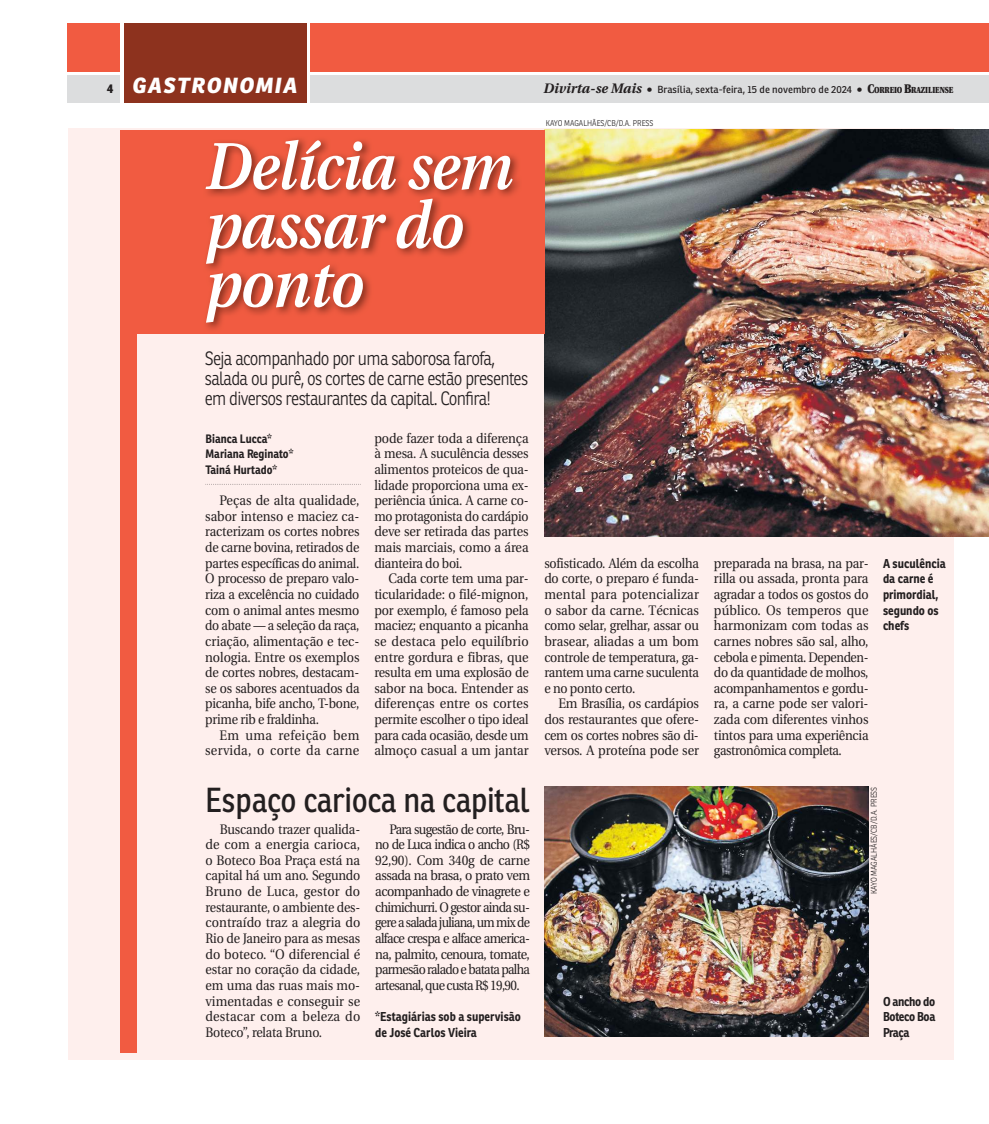
<style>
.page{position:relative;width:989px;height:1124px;background:#fff}
.page>*{position:absolute;margin:0;border:0;box-sizing:border-box;transform-origin:0 0}
.t1{font:italic 600 66.25px/58.8px "Utopia";letter-spacing:-.01em;color:#fff;scale:.9 1}
.t2{font:33.75px "Ronnia";letter-spacing:-.015em;color:#231f20;scale:.9 1}
.t3{font:italic 800 21.25px "Ronnia";letter-spacing:.075em;color:#fff}
.t4{font:300 18.75px/20px "Ronnia";letter-spacing:-.04em;color:#231f20;scale:.9 1}
.t5{font:13.75px/15.6px "Utopia";letter-spacing:-.02em;color:#231f20;text-align:justify;scale:.91 1}
.t6{font:13.75px/15.6px "Utopia";letter-spacing:-.02em;color:#231f20;text-align:justify;scale:.92 1}
.t7{font:13.75px/15.6px "Utopia";letter-spacing:-.02em;color:#231f20;text-align:justify;scale:.9 1}
.t8{font:13.75px/15.6px "Utopia";letter-spacing:.025em;color:#231f20;text-align:right;scale:.92 1}
.t9{font:700 12.5px/15.6px "Ronnia";color:#231f20;scale:.9 1}
.t10{font:700 11.88px/15.6px "Ronnia";color:#231f20;scale:.9 1}
.t11{font:10px "Ronnia";letter-spacing:.005em;color:#231f20}
.t12{font:300 8.12px "Ronnia";color:#231f20;scale:.9 1}
.s1{font-style:normal;font-size:12.5px;color:#231f20}
.s2{font-family:"Utopia";font-weight:700;font-style:italic;font-size:13.75px}
.s3{font-family:"Utopia";font-weight:900;font-size:12.5px}
.s4{font-family:"Utopia";font-weight:900;font-size:8.75px}
</style>
<div class="page">
<div style="left:68px;top:75px;width:920px;height:28px;background:#dcddde"></div>
<div style="left:68px;top:23px;width:920px;height:49px;background:#f15b41"></div>
<div style="left:121px;top:23px;width:189px;height:81px;background:linear-gradient(to bottom,#fff,#fff)"></div>
<div style="left:124px;top:23px;width:182px;height:80px;background:#8d321e"></div>
<div style="left:68px;top:128px;width:885px;height:931px;background:#feefed"></div>
<img style="left:544px;top:130px;width:445px;height:406px">
<svg style="left:205px;top:484px;width:154px;height:1px"></svg>
<img style="left:544px;top:786px;width:324px;height:250px">
<div style="left:133px;top:130px;width:411px;height:203px;background:#f15b41"></div>
<div style="left:120px;top:130px;width:17px;height:922px;background:#f15b41"></div>
<img style="left:206px;top:138px;width:313px;height:192px">
<h3 class="t3" style="left:107px;top:77px;width:192px"><span class="s1">4</span> GASTRONOMIA</h3>
<p class="t11" style="left:543px;top:85px;width:411px"><span class="s2">Divirta-se Mais</span> <span class="s3">•</span> Brasília, sexta-feira, 15 de novembro de 2024 <span class="s3">• C</span><span class="s4">ORREIO</span> <span class="s3">B</span><span class="s4">RAZILIENSE</span></p>
<h1 class="t1" style="left:205px;top:143px;width:343px">Delícia sem passar do ponto</h1>
<h3 class="t4" style="left:205px;top:349px;width:361px">Seja acompanhado por uma saborosa farofa, salada ou purê, os cortes de carne estão presentes em diversos restaurantes da capital. Confira!</h3>
<p class="t10" style="left:205px;top:431px;width:99px">Bianca Lucca*<br>Mariana Reginato*<br>Tainá Hurtado*</p>
<p class="t6" style="left:205px;top:494px;width:169px;text-indent:14px">Peças de alta qualidade, sabor intenso e maciez ca&shy;racterizam os cortes nobres de carne bovina, retirados de partes específicas do animal.<br>O processo de preparo valo&shy;riza a excelência no cuidado com o animal antes mesmo do abate — a seleção da raça, criação, alimentação e tec&shy;nologia. Entre os exemplos de cortes nobres, destacam&shy;se os sabores acentuados da picanha, bife ancho, T-bone, prime rib e fraldinha.</p>
<p class="t8" style="left:205px;top:728px;width:169px">Em uma refeição bem servida, o corte da carne</p>
<p class="t5" style="left:374px;top:431px;width:171px">pode fazer toda a diferença à mesa. A suculência desses alimentos proteicos de qua&shy;lidade proporciona uma ex&shy;periência única. A carne co&shy;mo protagonista do cardápio deve ser retirada das partes mais marciais, como a área dianteira do boi.</p>
<p class="t5" style="left:374px;top:572px;width:171px;text-indent:14px">Cada corte tem uma par&shy;ticularidade: o filé-mignon, por exemplo, é famoso pela maciez; enquanto a picanha se destaca pelo equilíbrio entre gordura e fibras, que resulta em uma explosão de sabor na boca. Entender as diferenças entre os cortes permite escolher o tipo ideal para cada ocasião, desde um almoço casual a um jantar</p>
<h2 class="t2" style="left:205px;top:785px;width:362px">Espaço carioca na capital</h2>
<p class="t5" style="left:205px;top:822px;width:172px;text-indent:14px">Buscando trazer qualida&shy;de com a energia carioca, o Boteco Boa Praça está na capital há um ano. Segundo Bruno de Luca, gestor do restaurante, o ambiente des&shy;contraído traz a alegria do Rio de Janeiro para as mesas do boteco. “O diferencial é estar no coração da cidade, em uma das ruas mais mo&shy;vimentadas e conseguir se destacar com a beleza do Boteco”, relata Bruno.</p>
<p class="t7" style="left:375px;top:822px;width:173px;text-indent:14px">Para sugestão de corte, Bru&shy;no de Luca indica o ancho (R$ 92,90). Com 340g de carne assada na brasa, o prato vem acompanhado de vinagrete e chimichurri. O gestor ainda su&shy;gere a salada juliana, um mix de alface crespa e alface america&shy;na, palmito, cenoura, tomate, parmesão ralado e batata palha artesanal, que custa R$ 19,90.</p>
<p class="t9" style="left:375px;top:1009px;width:163px">*Estagiárias sob a supervisão de José Carlos Vieira</p>
<p class="t12" style="left:546px;top:119px;width:121px">KAYO MAGALHÃES/CB/D.A. PRESS</p>
<p class="t7" style="left:544px;top:556px;width:173px">sofisticado. Além da escolha do corte, o preparo é funda&shy;mental para potencializar o sabor da carne. Técnicas como selar, grelhar, assar ou brasear, aliadas a um bom controle de temperatura, ga&shy;rantem uma carne suculenta e no ponto certo.</p>
<p class="t6" style="left:544px;top:697px;width:169px;text-indent:14px">Em Brasília, os cardápios dos restaurantes que ofere&shy;cem os cortes nobres são di&shy;versos. A proteína pode ser</p>
<p class="t6" style="left:714px;top:556px;width:170px">preparada na brasa, na par&shy;rilla ou assada, pronta para agradar a todos os gostos do público. Os temperos que harmonizam com todas as carnes nobres são sal, alho, cebola e pimenta. Dependen&shy;do da quantidade de molhos, acompanhamentos e gordu&shy;ra, a carne pode ser valori&shy;zada com diferentes vinhos tintos para uma experiência gastronômica completa.</p>
<p class="t9" style="left:883px;top:556px;width:71px">A suculência da carne é primordial, segundo os chefs</p>
<p class="t12" style="left:869px;top:894px;width:121px;rotate:-90deg">KAYO MAGALHÃES/CB/D.A. PRESS</p>
<p class="t9" style="left:883px;top:994px;width:60px;text-align:justify">O ancho do Boteco Boa Praça</p>
</div>
